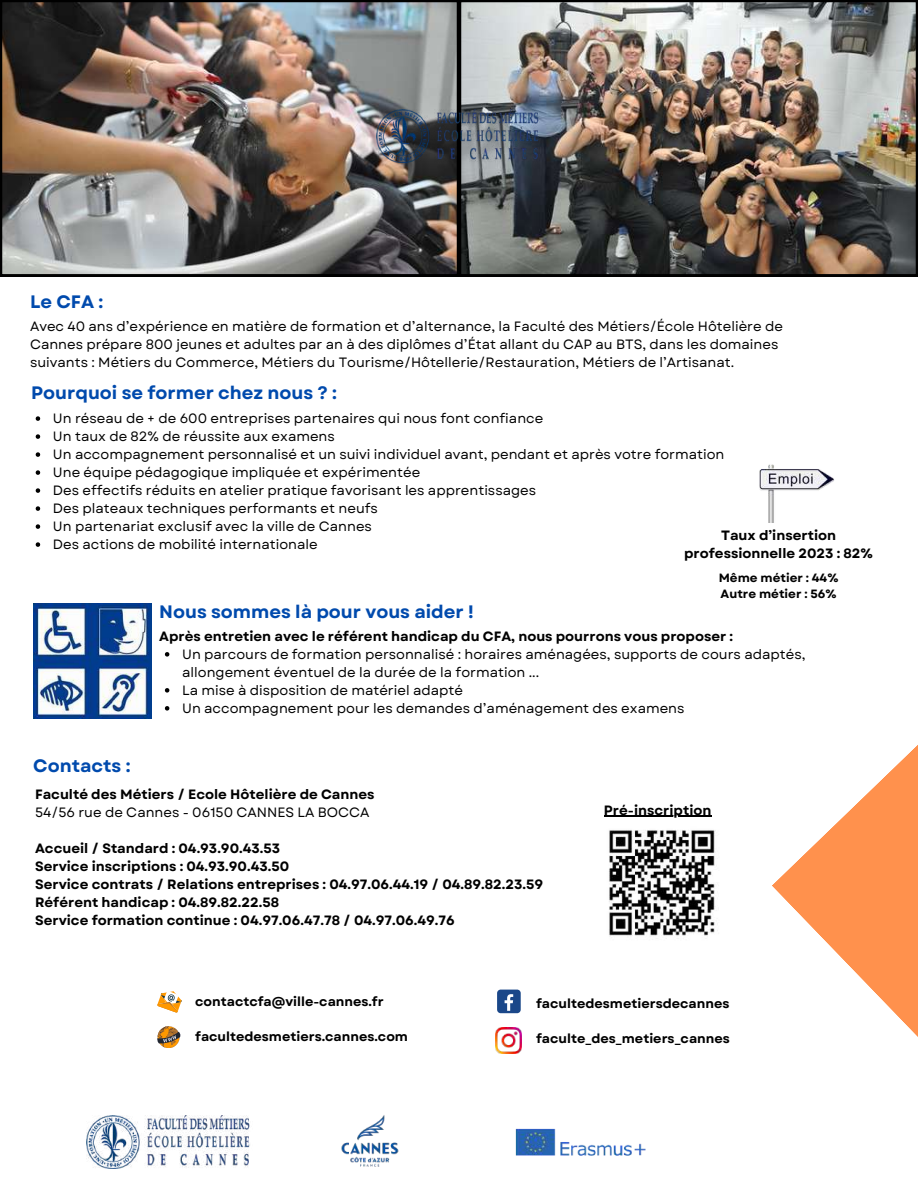
<style>
.page{position:relative;width:918px;height:1188px;background:#fff}
.page>*{position:absolute;margin:0;border:0;box-sizing:border-box;transform-origin:0 0}
.t1{font:700 18px "Garet";color:#004aad}
.t2{font:13.5px/18px "Garet";color:#000}
.t3{font:700 13.5px/18px "Garet";color:#000;text-align:center}
.t4{font:700 12.9px "Garet";color:#000}
.t5{font:700 12px/16px "Garet";color:#000}
</style>
<div class="page">
<svg style="left:772px;top:745px;width:146px;height:292px"></svg>
<img style="left:341px;top:1115px;width:58px;height:52px">
<img style="left:515px;top:1128px;width:131px;height:28px">
<img style="left:33px;top:604px;width:118px;height:115px">
<img style="left:759px;top:464px;width:75px;height:58px">
<svg style="left:157px;top:991px;width:25px;height:22px"></svg>
<svg style="left:157px;top:1026px;width:23px;height:22px"></svg>
<div style="left:497px;top:990px;width:24px;height:23px;background:#1a4789;border-radius:4px"></div>
<svg style="left:505px;top:994px;width:8px;height:17px"></svg>
<img style="left:496px;top:1028px;width:26px;height:26px">
<img style="left:0;top:0;width:459px;height:276px">
<img style="left:459px;top:0;width:459px;height:276px">
<svg style="left:165px;top:652px;width:4px;height:5px"></svg>
<svg style="left:165px;top:688px;width:4px;height:5px"></svg>
<svg style="left:165px;top:706px;width:4px;height:5px"></svg>
<svg style="left:36px;top:416px;width:4px;height:5px"></svg>
<svg style="left:36px;top:434px;width:4px;height:5px"></svg>
<svg style="left:36px;top:452px;width:4px;height:5px"></svg>
<svg style="left:36px;top:470px;width:4px;height:5px"></svg>
<svg style="left:36px;top:488px;width:4px;height:5px"></svg>
<svg style="left:36px;top:506px;width:4px;height:5px"></svg>
<svg style="left:36px;top:524px;width:4px;height:5px"></svg>
<svg style="left:36px;top:542px;width:4px;height:5px"></svg>
<img style="left:609px;top:830px;width:107px;height:109px">
<hr style="left:604px;top:816px;width:107px;height:1px;background:#000">
<img style="left:376px;top:109px;width:166px;height:53px">
<img style="left:87px;top:1115px;width:163px;height:53px">
<h1 class="t1" style="left:30px;top:289px;width:75px">Le CFA :</h1>
<p class="t2" style="left:30px;top:317px;width:754px">Avec 40 ans d’expérience en matière de formation et d’alternance, la Faculté des Métiers/École Hôtelière de<br>Cannes prépare 800 jeunes et adultes par an à des diplômes d’État allant du CAP au BTS, dans les domaines suivants : Métiers du Commerce, Métiers du Tourisme/Hôtellerie/Restauration, Métiers de l’Artisanat.</p>
<h1 class="t1" style="left:31px;top:379px;width:307px">Pourquoi se former chez nous ? :</h1>
<p class="t2" style="left:53px;top:409px;width:673px">Un réseau de + de 600 entreprises partenaires qui nous font confiance<br>Un taux de 82% de réussite aux examens<br>Un accompagnement personnalisé et un suivi individuel avant, pendant et après votre formation Une équipe pédagogique impliquée et expérimentée<br>Des effectifs réduits en atelier pratique favorisant les apprentissages<br>Des plateaux techniques performants et neufs<br>Un partenariat exclusif avec la ville de Cannes<br>Des actions de mobilité internationale</p>
<p class="t3" style="left:684px;top:526px;width:190px">Taux d’insertion professionnelle 2023 : 82%</p>
<p class="t5" style="left:719px;top:570px;width:121px">Même métier : 44%<br>Autre métier : 56%</p>
<h1 class="t1" style="left:159px;top:599px;width:316px">Nous sommes là pour vous aider !</h1>
<h1 class="t1" style="left:33px;top:752px;width:99px">Contacts :</h1>
<p class="t3" style="left:159px;top:627px;width:575px">Après entretien avec le référent handicap du CFA, nous pourrons vous proposer :</p>
<p class="t2" style="left:182px;top:645px;width:625px">Un parcours de formation personnalisé : horaires aménagées, supports de cours adaptés, allongement éventuel de la durée de la formation ...<br>La mise à disposition de matériel adapté<br>Un accompagnement pour les demandes d’aménagement des examens</p>
<p class="t3" style="left:35px;top:785px;width:341px">Faculté des Métiers / Ecole Hôtelière de Cannes</p>
<p class="t2" style="left:35px;top:803px;width:336px">54/56 rue de Cannes - 06150 CANNES LA BOCCA</p>
<p class="t3" style="left:35px;top:839px;width:510px;text-align:left">Accueil / Standard : 04.93.90.43.53<br>Service inscriptions : 04.93.90.43.50<br>Service contrats / Relations entreprises : 04.97.06.44.19 / 04.89.82.23.59<br>Référent handicap : 04.89.82.22.58<br>Service formation continue : 04.97.06.47.78 / 04.97.06.49.76</p>
<p class="t3" style="left:604px;top:801px;width:109px">Pré-inscription</p>
<p class="t4" style="left:195px;top:992px;width:190px">contactcfa@ville-cannes.fr</p>
<p class="t4" style="left:195px;top:1027px;width:214px">facultedesmetiers.cannes.com</p>
<p class="t4" style="left:536px;top:995px;width:195px">facultedesmetiersdecannes</p>
<p class="t4" style="left:536px;top:1029px;width:195px">faculte_des_metiers_cannes</p>
</div>
